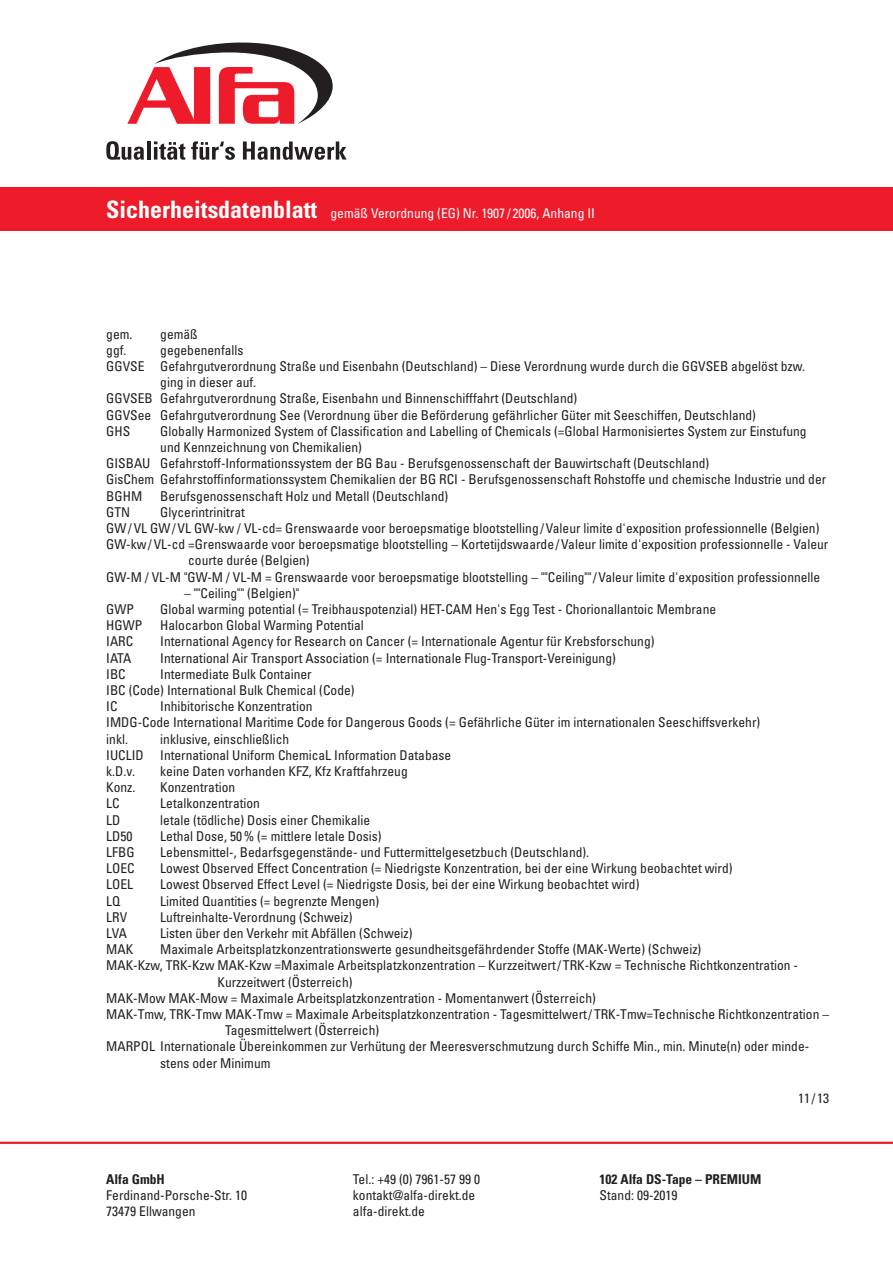
<style>
.page{position:relative;width:893px;height:1263px;background:#fff}
.page>*{position:absolute;margin:0;border:0;box-sizing:border-box;transform-origin:0 0}
.t1{font:condensed 13.5px/16.2px "Univers LT Std";color:#231f20}
.t2{font:condensed 13.5px "Univers LT Std";color:#fff}
.t3{font:700 condensed 13.5px "Univers LT Std";color:#231f20}
.s1{font-weight:700;font-size:24px}
</style>
<div class="page">
<hr style="left:0;top:1142px;width:893px;height:2px;background:#ee1b2b">
<div style="left:0;top:187px;width:893px;height:44px;background:#ee1b2b"></div>
<svg style="left:106px;top:141px;width:38px;height:19px"></svg>
<hr style="left:147px;top:141px;width:3px;height:19px;background:#231f20">
<svg style="left:154px;top:141px;width:31px;height:19px"></svg>
<svg style="left:191px;top:141px;width:44px;height:19px"></svg>
<svg style="left:243px;top:141px;width:104px;height:19px"></svg>
<svg style="left:127px;top:42px;width:206px;height:82px"></svg>
<p class="t2" style="left:106px;top:205px;width:490px"><span class="s1">Sicherheitsdatenblatt</span> gemäß Verordnung (EG) Nr. 1907 / 2006, Anhang II</p>
<p class="t1" style="left:106px;top:325px;width:28px">gem.</p>
<p class="t1" style="left:160px;top:325px;width:39px">gemäß</p>
<p class="t1" style="left:106px;top:342px;width:22px">ggf.</p>
<p class="t1" style="left:160px;top:342px;width:85px">gegebenenfalls</p>
<p class="t1" style="left:106px;top:358px;width:700px">GGVSE Gefahrgutverordnung Straße und Eisenbahn (Deutschland) – Diese Verordnung wurde durch die GGVSEB abgelöst bzw.</p>
<p class="t1" style="left:160px;top:374px;width:97px">ging in dieser auf.</p>
<p class="t1" style="left:106px;top:390px;width:472px">GGVSEB Gefahrgutverordnung Straße, Eisenbahn und Binnenschifffahrt (Deutschland)</p>
<p class="t1" style="left:106px;top:406px;width:651px">GGVSee Gefahrgutverordnung See (Verordnung über die Beförderung gefährlicher Güter mit Seeschiffen, Deutschland)</p>
<p class="t1" style="left:106px;top:423px;width:26px">GHS</p>
<p class="t1" style="left:160px;top:423px;width:648px">Globally Harmonized System of Classification and Labelling of Chemicals (=Global Harmonisiertes System zur Einstufung</p>
<p class="t1" style="left:160px;top:439px;width:203px">und Kennzeichnung von Chemikalien)</p>
<p class="t1" style="left:106px;top:455px;width:604px">GISBAU Gefahrstoff-Informationssystem der BG Bau - Berufsgenossenschaft der Bauwirtschaft (Deutschland)</p>
<p class="t1" style="left:106px;top:471px;width:721px">GisChem Gefahrstoffinformationssystem Chemikalien der BG RCI - Berufsgenossenschaft Rohstoffe und chemische Industrie und der</p>
<p class="t1" style="left:106px;top:487px;width:37px">BGHM</p>
<p class="t1" style="left:160px;top:487px;width:289px">Berufsgenossenschaft Holz und Metall (Deutschland)</p>
<p class="t1" style="left:106px;top:504px;width:26px">GTN</p>
<p class="t1" style="left:160px;top:504px;width:86px">Glycerintrinitrat</p>
<p class="t1" style="left:106px;top:520px;width:715px">GW/VL GW/VL GW-kw / VL-cd= Grenswaarde voor beroepsmatige blootstelling/Valeur limite d'exposition professionnelle (Belgien)</p>
<p class="t1" style="left:106px;top:536px;width:723px">GW-kw/VL-cd =Grenswaarde voor beroepsmatige blootstelling – Kortetijdswaarde/Valeur limite d'exposition professionnelle - Valeur</p>
<p class="t1" style="left:188px;top:552px;width:123px">courte durée (Belgien)</p>
<p class="t1" style="left:106px;top:568px;width:715px">GW-M / VL-M "GW-M / VL-M = Grenswaarde voor beroepsmatige blootstelling – ""Ceiling""/Valeur limite d'exposition professionnelle</p>
<p class="t1" style="left:184px;top:585px;width:117px">– ""Ceiling"" (Belgien)"</p>
<p class="t1" style="left:106px;top:601px;width:29px">GWP</p>
<p class="t1" style="left:160px;top:601px;width:557px">Global warming potential (= Treibhauspotenzial) HET-CAM Hen's Egg Test - Chorionallantoic Membrane</p>
<p class="t1" style="left:106px;top:617px;width:38px">HGWP</p>
<p class="t1" style="left:160px;top:617px;width:205px">Halocarbon Global Warming Potential</p>
<p class="t1" style="left:106px;top:633px;width:29px">IARC</p>
<p class="t1" style="left:160px;top:633px;width:496px">International Agency for Research on Cancer (= Internationale Agentur für Krebsforschung)</p>
<p class="t1" style="left:106px;top:649px;width:27px">IATA</p>
<p class="t1" style="left:160px;top:649px;width:457px">International Air Transport Association (= Internationale Flug-Transport-Vereinigung)</p>
<p class="t1" style="left:106px;top:666px;width:21px">IBC</p>
<p class="t1" style="left:106px;top:666px;width:250px;text-indent:54px">Intermediate Bulk Container<br>IBC (Code) International Bulk Chemical (Code)<br>IC</p>
<p class="t1" style="left:106px;top:698px;width:655px;text-indent:54px">Inhibitorische Konzentration<br>IMDG-Code International Maritime Code for Dangerous Goods (= Gefährliche Güter im internationalen Seeschiffsverkehr) inkl.</p>
<p class="t1" style="left:106px;top:730px;width:346px;text-indent:54px">inklusive, einschließlich<br>IUCLID International Uniform ChemicaL Information Database k.D.v.</p>
<p class="t1" style="left:160px;top:763px;width:249px">keine Daten vorhanden KFZ, Kfz Kraftfahrzeug</p>
<p class="t1" style="left:106px;top:779px;width:31px">Konz.</p>
<p class="t1" style="left:160px;top:779px;width:77px">Konzentration</p>
<p class="t1" style="left:106px;top:795px;width:15px">LC</p>
<p class="t1" style="left:160px;top:795px;width:101px">Letalkonzentration</p>
<p class="t1" style="left:106px;top:811px;width:16px">LD</p>
<p class="t1" style="left:160px;top:811px;width:211px">letale (tödliche) Dosis einer Chemikalie</p>
<p class="t1" style="left:106px;top:828px;width:28px">LD50</p>
<p class="t1" style="left:160px;top:828px;width:223px">Lethal Dose, 50% (= mittlere letale Dosis)</p>
<p class="t1" style="left:106px;top:844px;width:30px">LFBG</p>
<p class="t1" style="left:160px;top:844px;width:430px">Lebensmittel-, Bedarfsgegenstände- und Futtermittelgesetzbuch (Deutschland).</p>
<p class="t1" style="left:106px;top:860px;width:30px">LOEC</p>
<p class="t1" style="left:160px;top:860px;width:574px">Lowest Observed Effect Concentration (= Niedrigste Konzentration, bei der eine Wirkung beobachtet wird)</p>
<p class="t1" style="left:106px;top:876px;width:28px">LOEL</p>
<p class="t1" style="left:160px;top:876px;width:481px">Lowest Observed Effect Level (= Niedrigste Dosis, bei der eine Wirkung beobachtet wird)</p>
<p class="t1" style="left:106px;top:892px;width:16px">LQ</p>
<p class="t1" style="left:160px;top:892px;width:220px">Limited Quantities (= begrenzte Mengen)</p>
<p class="t1" style="left:106px;top:909px;width:23px">LRV</p>
<p class="t1" style="left:160px;top:909px;width:194px">Luftreinhalte-Verordnung (Schweiz)</p>
<p class="t1" style="left:106px;top:925px;width:22px">LVA</p>
<p class="t1" style="left:160px;top:925px;width:254px">Listen über den Verkehr mit Abfällen (Schweiz)</p>
<p class="t1" style="left:106px;top:941px;width:28px">MAK</p>
<p class="t1" style="left:160px;top:941px;width:543px">Maximale Arbeitsplatzkonzentrationswerte gesundheitsgefährdender Stoffe (MAK-Werte) (Schweiz)</p>
<p class="t1" style="left:106px;top:957px;width:693px">MAK-Kzw, TRK-Kzw MAK-Kzw =Maximale Arbeitsplatzkonzentration – Kurzzeitwert/ TRK-Kzw = Technische Richtkonzentration -</p>
<p class="t1" style="left:218px;top:973px;width:136px">Kurzzeitwert (Österreich)</p>
<p class="t1" style="left:106px;top:990px;width:491px">MAK-Mow MAK-Mow = Maximale Arbeitsplatzkonzentration - Momentanwert (Österreich)</p>
<p class="t1" style="left:106px;top:1006px;width:724px">MAK-Tmw, TRK-Tmw MAK-Tmw = Maximale Arbeitsplatzkonzentration - Tagesmittelwert/ TRK-Tmw=Technische Richtkonzentration –</p>
<p class="t1" style="left:225px;top:1022px;width:156px">Tagesmittelwert (Österreich)</p>
<p class="t1" style="left:106px;top:1038px;width:704px">MARPOL Internationale Übereinkommen zur Verhütung der Meeresverschmutzung durch Schiffe Min., min. Minute(n) oder minde-</p>
<p class="t1" style="left:160px;top:1054px;width:112px">stens oder Minimum</p>
<p class="t3" style="left:106px;top:1171px;width:60px">Alfa GmbH</p>
<p class="t1" style="left:106px;top:1187px;width:142px">Ferdinand-Porsche-Str. 10<br>73479 Ellwangen</p>
<p class="t1" style="left:353px;top:1171px;width:129px">Tel.: +49 (0) 7961-57 99 0 kontakt@alfa-direkt.de alfa-direkt.de</p>
<p class="t3" style="left:600px;top:1171px;width:163px">102 Alfa DS-Tape – PREMIUM</p>
<p class="t1" style="left:600px;top:1187px;width:79px">Stand: 09-2019</p>
<p class="t1" style="left:798px;top:1090px;width:33px">11/13</p>
</div>
